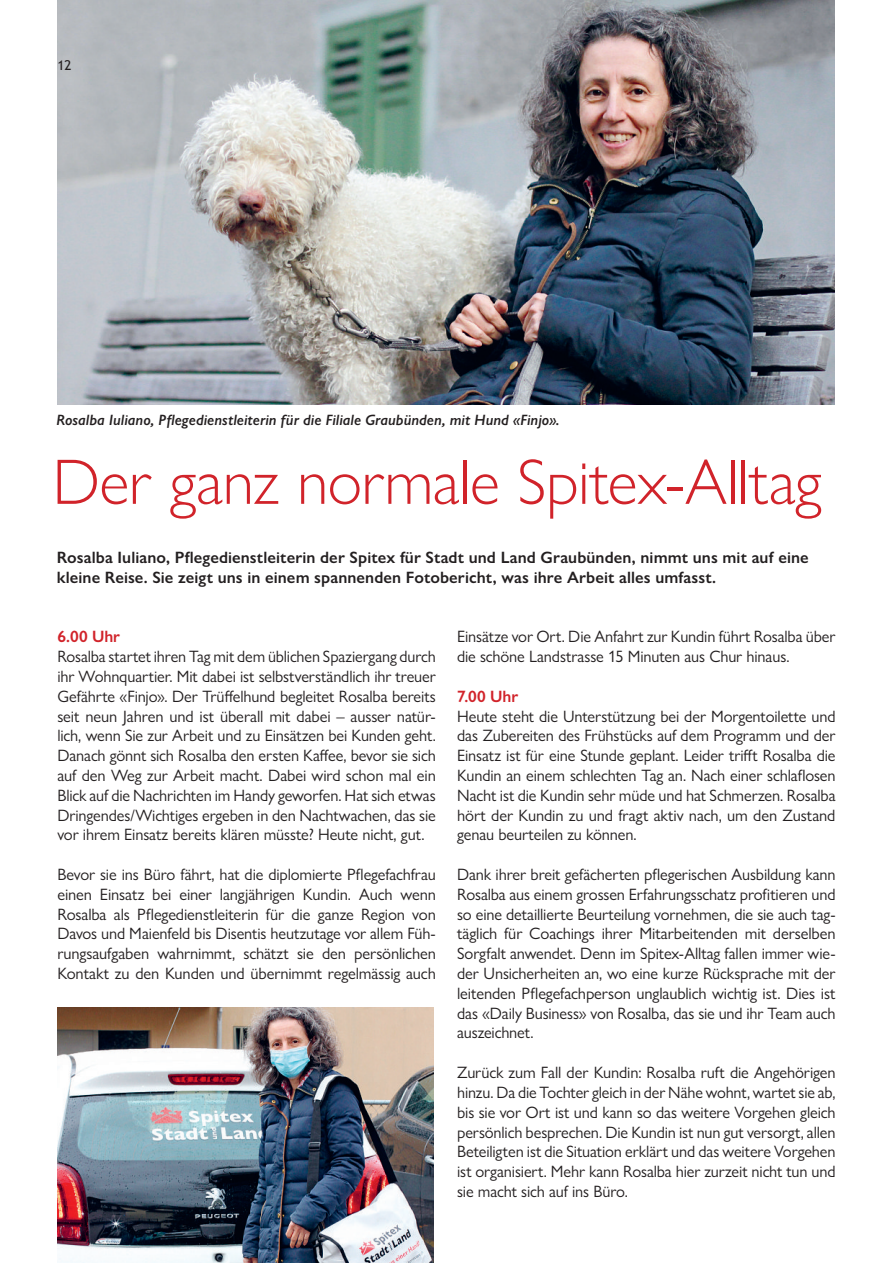
<style>
.page{position:relative;width:893px;height:1263px;background:#fff}
.page>*{position:absolute;margin:0;border:0;box-sizing:border-box;transform-origin:0 0}
.t1{font:300 64.5px "Gill Sans Nova";letter-spacing:-.01em;color:#d1232a}
.t2{font:16.5px/19.8px "Gill Sans Nova";letter-spacing:-.01em;color:#231f20;text-align:justify}
.t3{font:600 16.5px/19.8px "Gill Sans Nova";letter-spacing:.005em;color:#231f20}
.t4{font:600 16.5px "Gill Sans Nova";color:#d1232a}
.t5{font:italic 600 15px "Gill Sans Nova";letter-spacing:.005em;color:#231f20}
.t6{font:13.5px "Trebuchet MS";color:#231f20}
</style>
<div class="page">
<img style="left:57px;top:0;width:778px;height:405px">
<img style="left:57px;top:1008px;width:377px;height:255px">
<p class="t6" style="left:57px;top:57px;width:16px">12</p>
<p class="t5" style="left:56px;top:410px;width:505px">Rosalba Iuliano, Pflegedienstleiterin für die Filiale Graubünden, mit Hund «Finjo».</p>
<h1 class="t1" style="left:53px;top:442px;width:771px">Der ganz normale Spitex-Alltag</h1>
<p class="t3" style="left:57px;top:548px;width:753px">Rosalba Iuliano, Pflegedienstleiterin der Spitex für Stadt und Land Graubünden, nimmt uns mit auf eine kleine Reise. Sie zeigt uns in einem spannenden Fotobericht, was ihre Arbeit alles umfasst.</p>
<p class="t4" style="left:57px;top:627px;width:64px">6.00 Uhr</p>
<p class="t2" style="left:57px;top:649px;width:380px">Rosalba startet ihren Tag mit dem üblichen Spaziergang durch ihr Wohnquartier. Mit dabei ist selbstverständlich ihr treuer Gefährte «Finjo». Der Trüffelhund begleitet Rosalba bereits seit neun Jahren und ist überall mit dabei – ausser natür&shy;lich, wenn Sie zur Arbeit und zu Einsätzen bei Kunden geht.<br>Danach gönnt sich Rosalba den ersten Kaffee, bevor sie sich auf den Weg zur Arbeit macht. Dabei wird schon mal ein Blick auf die Nachrichten im Handy geworfen. Hat sich etwas Dringendes/Wichtiges ergeben in den Nachtwachen, das sie vor ihrem Einsatz bereits klären müsste? Heute nicht, gut.</p>
<p class="t2" style="left:57px;top:866px;width:380px">Bevor sie ins Büro fährt, hat die diplomierte Pflegefachfrau einen Einsatz bei einer langjährigen Kundin. Auch wenn Rosalba als Pflegedienstleiterin für die ganze Region von Davos und Maienfeld bis Disentis heutzutage vor allem Füh&shy;rungsaufgaben wahrnimmt, schätzt sie den persönlichen Kontakt zu den Kunden und übernimmt regelmässig auch</p>
<p class="t2" style="left:457px;top:629px;width:380px">Einsätze vor Ort. Die Anfahrt zur Kundin führt Rosalba über die schöne Landstrasse 15 Minuten aus Chur hinaus.</p>
<p class="t4" style="left:457px;top:686px;width:63px">7.00 Uhr</p>
<p class="t2" style="left:457px;top:708px;width:380px">Heute steht die Unterstützung bei der Morgentoilette und das Zubereiten des Frühstücks auf dem Programm und der Einsatz ist für eine Stunde geplant. Leider trifft Rosalba die Kundin an einem schlechten Tag an. Nach einer schlaflosen Nacht ist die Kundin sehr müde und hat Schmerzen. Rosalba hört der Kundin zu und fragt aktiv nach, um den Zustand genau beurteilen zu können.</p>
<p class="t2" style="left:457px;top:866px;width:380px">Dank ihrer breit gefächerten pflegerischen Ausbildung kann Rosalba aus einem grossen Erfahrungsschatz profitieren und so eine detaillierte Beurteilung vornehmen, die sie auch tag&shy;täglich für Coachings ihrer Mitarbeitenden mit derselben Sorgfalt anwendet. Denn im Spitex-Alltag fallen immer wie&shy;der Unsicherheiten an, wo eine kurze Rücksprache mit der leitenden Pflegefachperson unglaublich wichtig ist. Dies ist das «Daily Business» von Rosalba, das sie und ihr Team auch auszeichnet.</p>
<p class="t2" style="left:457px;top:1064px;width:380px">Zurück zum Fall der Kundin: Rosalba ruft die Angehörigen hinzu. Da die Tochter gleich in der Nähe wohnt, wartet sie ab, bis sie vor Ort ist und kann so das weitere Vorgehen gleich persönlich besprechen. Die Kundin ist nun gut versorgt, allen Beteiligten ist die Situation erklärt und das weitere Vorgehen ist organisiert. Mehr kann Rosalba hier zurzeit nicht tun und sie macht sich auf ins Büro.</p>
</div>
